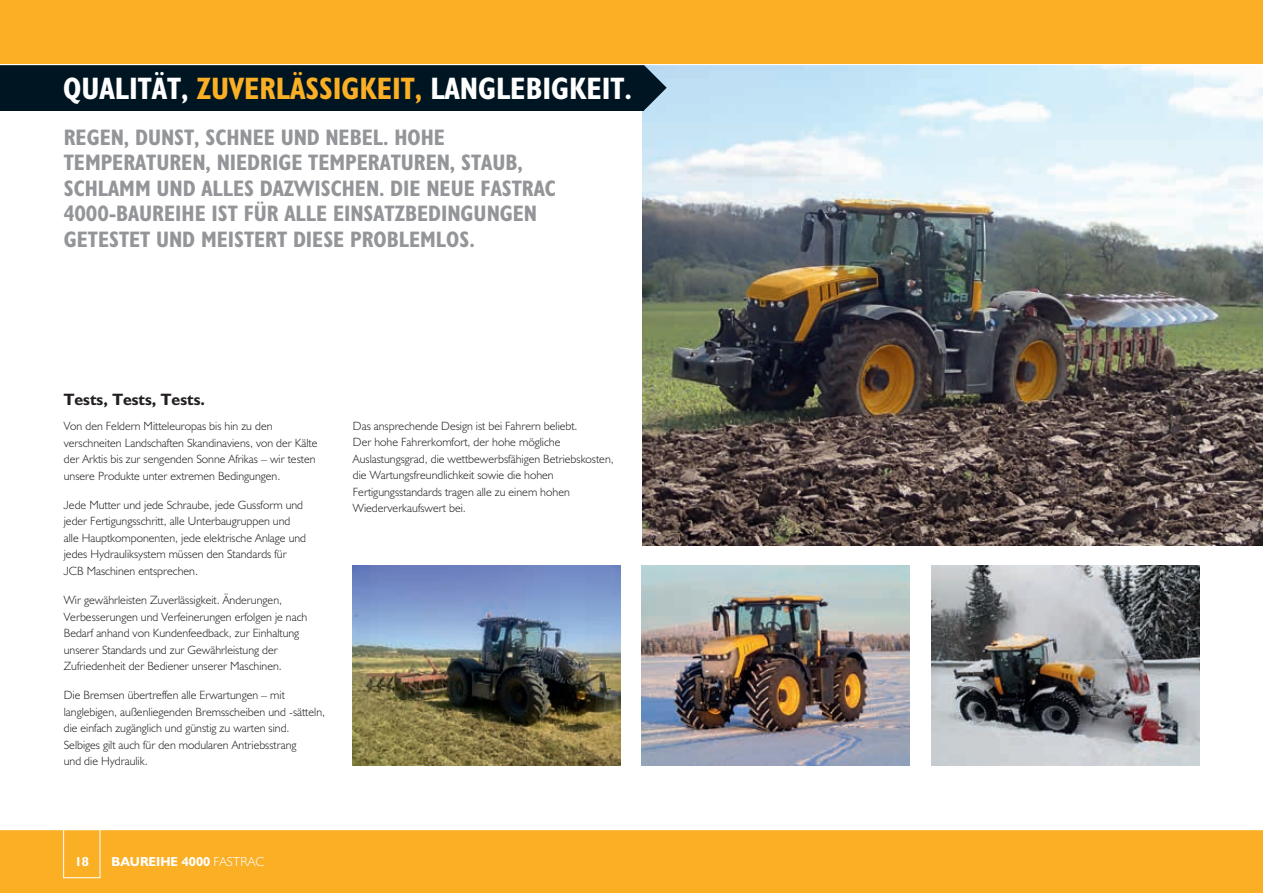
<style>
.page{position:relative;width:1263px;height:893px;background:#fff}
.page>*{position:absolute;margin:0;border:0;box-sizing:border-box;transform-origin:0 0}
.t1{font:31.2px "JCB Bold Condensed";color:#fff}
.t2{font:22.5px/25.5px "JCB Bold Condensed";color:#939598}
.t3{font:16.5px "JCB Bold";color:#231f20}
.t4{font:13.2px "JCB Bold";color:#fff}
.t5{font:12px/16.5px "JCB Light";color:#231f20}
.s1{color:#fbaf25}
.s2{font-family:"JCB Light"}
</style>
<div class="page">
<hr style="left:1262px;top:54px;width:1px;height:57px;background:#001522">
<img style="left:642px;top:65px;width:620px;height:480px">
<svg style="left:644px;top:65px;width:23px;height:45px"></svg>
<div style="left:0;top:54px;width:644px;height:57px;background:#001522"></div>
<div style="left:0;top:829px;width:1263px;height:64px;background:#fbaf25"></div>
<hr style="left:0;top:829px;width:1263px;height:1px;background:#fff">
<img style="left:353px;top:566px;width:268px;height:199px">
<hr style="left:0;top:64px;width:1263px;height:1px;background:#fff">
<div style="left:63px;top:829px;width:37px;height:49px;border:1px solid #fff"></div>
<img style="left:641px;top:566px;width:268px;height:199px">
<img style="left:931px;top:566px;width:268px;height:199px">
<div style="left:0;top:0;width:1263px;height:64px;background:#fbaf25"></div>
<h1 class="t1" style="left:63px;top:69px;width:570px">QUALITÄT, <span class="s1">ZUVERLÄSSIGKEIT,</span> LANGLEBIGKEIT.</h1>
<h2 class="t2" style="left:64px;top:124px;width:494px">REGEN, DUNST, SCHNEE UND NEBEL. HOHE TEMPERATUREN, NIEDRIGE TEMPERATUREN, STAUB, SCHLAMM UND ALLES DAZWISCHEN. DIE NEUE FASTRAC 4000-BAUREIHE IST FÜR ALLE EINSATZBEDINGUNGEN GETESTET UND MEISTERT DIESE PROBLEMLOS.</h2>
<h3 class="t3" style="left:64px;top:389px;width:143px">Tests, Tests, Tests.</h3>
<p class="t5" style="left:64px;top:418px;width:255px">Von den Feldern Mitteleuropas bis hin zu den verschneiten Landschaften Skandinaviens, von der Kälte der Arktis bis zur sengenden Sonne Afrikas – wir testen unsere Produkte unter extremen Bedingungen.</p>
<p class="t5" style="left:64px;top:496px;width:244px">Jede Mutter und jede Schraube, jede Gussform und jeder Fertigungsschritt, alle Unterbaugruppen und alle Hauptkomponenten, jede elektrische Anlage und jedes Hydrauliksystem müssen den Standards für JCB Maschinen entsprechen.</p>
<p class="t5" style="left:64px;top:592px;width:245px">Wir gewährleisten Zuverlässigkeit. Änderungen, Verbesserungen und Verfeinerungen erfolgen je nach Bedarf anhand von Kundenfeedback, zur Einhaltung unserer Standards und zur Gewährleistung der Zufriedenheit der Bediener unserer Maschinen.</p>
<p class="t5" style="left:64px;top:687px;width:263px">Die Bremsen übertreffen alle Erwartungen – mit langlebigen, außenliegenden Bremsscheiben und -sätteln, die einfach zugänglich und günstig zu warten sind.<br>Selbiges gilt auch für den modularen Antriebsstrang<br>und die Hydraulik.</p>
<p class="t5" style="left:353px;top:417px;width:262px">Das ansprechende Design ist bei Fahrern beliebt.<br>Der hohe Fahrerkomfort, der hohe mögliche Auslastungsgrad, die wettbewerbsfähigen Betriebskosten, die Wartungsfreundlichkeit sowie die hohen Fertigungsstandards tragen alle zu einem hohen Wiederverkaufswert bei.</p>
<p class="t4" style="left:75px;top:853px;width:16px">18</p>
<p class="t4" style="left:112px;top:853px;width:154px">BAUREIHE 4000 <span class="s2">FASTRAC</span></p>
</div>
